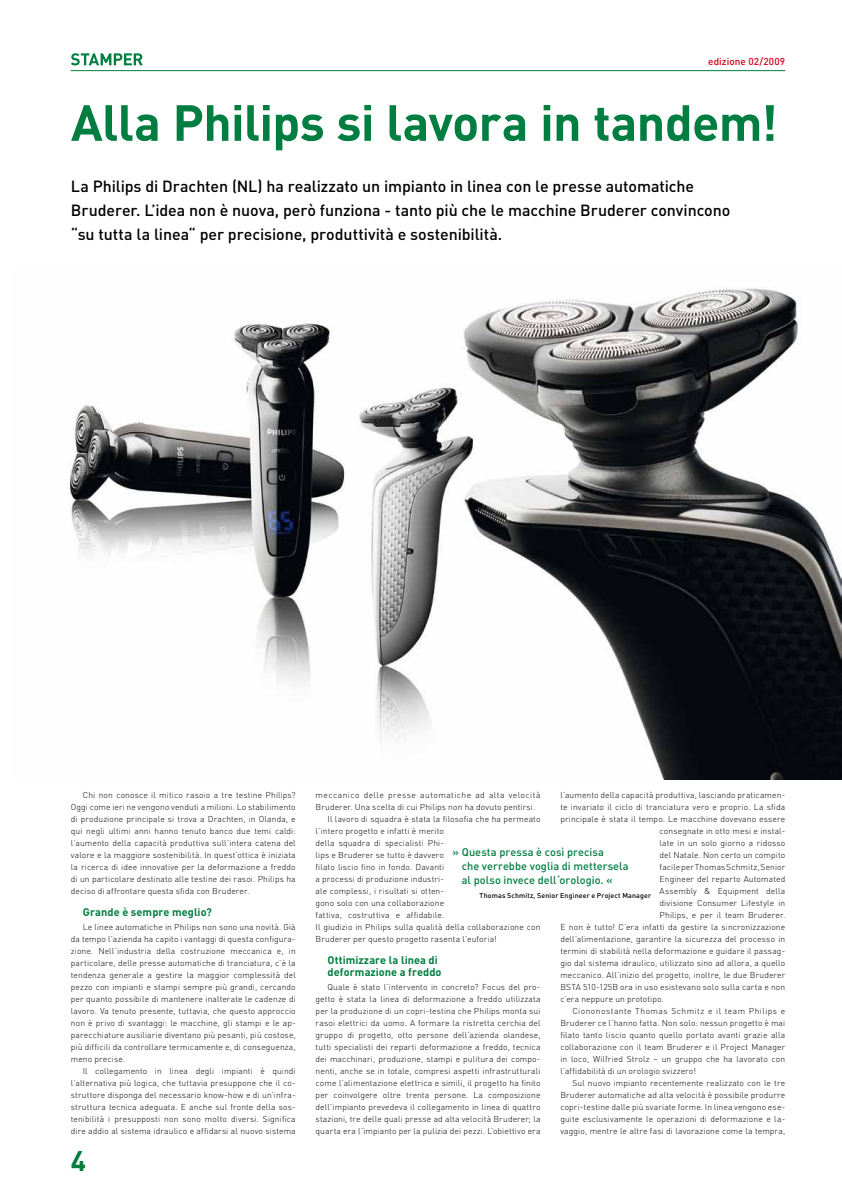
<style>
.page{position:relative;width:842px;height:1191px;background:#fff}
.page>*{position:absolute;margin:0;border:0;box-sizing:border-box;transform-origin:0 0}
.t1{font:700 50px "DIN";letter-spacing:-.015em;color:#007d40}
.t2{font:700 28px "DIN";color:#007d40}
.t3{font:500 16px/24px "DIN";letter-spacing:-.005em;color:#000}
.t4{font:500 11px/14px "DIN";letter-spacing:.005em;color:#007d40}
.t5{font:700 11px/12px "DIN";letter-spacing:.005em;color:#007d40}
.t6{font:500 10px "DIN";letter-spacing:.005em;color:#d10019}
.t7{font:300 8.5px/12px "DIN";letter-spacing:.015em;color:#000;text-align:justify}
.t8{font:300 8.5px "DIN";letter-spacing:.055em;color:#000}
.t9{font:500 7px "DIN";letter-spacing:.02em;color:#000}
</style>
<div class="page">
<hr style="left:71px;top:70px;width:714px;height:1px;background:#007d40">
<svg style="left:71px;top:53px;width:72px;height:12px"></svg>
<img style="left:69px;top:288px;width:773px;height:491px">
<p class="t6" style="left:708px;top:55px;width:79px">edizione 02/2009</p>
<h1 class="t1" style="left:71px;top:90px;width:708px">Alla Philips si lavora in tandem!</h1>
<p class="t3" style="left:71px;top:174px;width:661px">La Philips di Drachten (NL) ha realizzato un impianto in linea con le presse automatiche<br>Bruderer. L’idea non è nuova, però funziona - tanto più che le macchine Bruderer convincono “su tutta la linea“ per precisione, produttività e sostenibilità.</p>
<p class="t7" style="left:71px;top:789px;width:226px;text-indent:12px">Chi non conosce il mitico rasoio a tre testine Philips?<br>Oggi come ieri ne vengono venduti a milioni. Lo stabilimento di produzione principale si trova a Drachten, in Olanda, e qui negli ultimi anni hanno tenuto banco due temi caldi: l’aumento della capacità produttiva sull’intera catena del valore e la maggiore sostenibilità. In quest’ottica è iniziata la ricerca di idee innovative per la deformazione a freddo di un particolare destinato alle testine dei rasoi. Philips ha deciso di affrontare questa sfida con Bruderer.</p>
<p class="t5" style="left:83px;top:905px;width:131px">Grande è sempre meglio?</p>
<p class="t7" style="left:71px;top:921px;width:226px;text-align:left;text-indent:12px">Le linee automatiche in Philips non sono una novità. Già da tempo l’azienda ha capito i vantaggi di questa configura&shy;zione. Nell’industria della costruzione meccanica e, in particolare, delle presse automatiche di tranciatura, c’è la tendenza generale a gestire la maggior complessità del pezzo con impianti e stampi sempre più grandi, cercando per quanto possibile di mantenere inalterate le cadenze di lavoro. Va tenuto presente, tuttavia, che questo approccio non è privo di svantaggi: le macchine, gli stampi e le ap&shy;parecchiature ausiliarie diventano più pesanti, più costose, più difficili da controllare termicamente e, di conseguenza, meno precise.</p>
<p class="t7" style="left:71px;top:1065px;width:226px;text-align:left;text-indent:12px">Il collegamento in linea degli impianti è quindi l’alternativa più logica, che tuttavia presuppone che il co&shy;struttore disponga del necessario know-how e di un’infra&shy;struttura tecnica adeguata. E anche sul fronte della sos&shy;tenibilità i presupposti non sono molto diversi. Significa dire addio al sistema idraulico e affidarsi al nuovo sistema</p>
<h2 class="t2" style="left:71px;top:1142px;width:17px">4</h2>
<p class="t7" style="left:560px;top:789px;width:226px">l’aumento della capacità produttiva, lasciando praticamen-</p>
<p class="t7" style="left:560px;top:801px;width:226px">te invariato il ciclo di tranciatura vero e proprio. La sfida</p>
<p class="t7" style="left:560px;top:813px;width:226px">principale è stata il tempo. Le macchine dovevano essere</p>
<p class="t7" style="left:660px;top:825px;width:127px">consegnate in otto mesi e instal-</p>
<p class="t7" style="left:660px;top:837px;width:127px">late in un solo giorno a ridosso</p>
<p class="t7" style="left:660px;top:849px;width:127px">del Natale. Non certo un compito</p>
<p class="t7" style="left:660px;top:861px;width:127px">facile per Thomas Schmitz, Senior</p>
<p class="t7" style="left:660px;top:873px;width:127px">Engineer del reparto Automated</p>
<p class="t7" style="left:660px;top:885px;width:127px">Assembly &amp; Equipment della</p>
<p class="t7" style="left:660px;top:897px;width:127px">divisione Consumer Lifestyle in</p>
<p class="t7" style="left:660px;top:909px;width:127px">Philips, e per il team Bruderer.</p>
<p class="t7" style="left:560px;top:921px;width:226px">E non è tutto! C’era infatti da gestire la sincronizzazione</p>
<p class="t7" style="left:560px;top:933px;width:226px">dell’alimentazione, garantire la sicurezza del processo in</p>
<p class="t7" style="left:560px;top:945px;width:226px">termini di stabilità nella deformazione e guidare il passag-</p>
<p class="t7" style="left:560px;top:957px;width:226px">gio dal sistema idraulico, utilizzato sino ad allora, a quello</p>
<p class="t7" style="left:560px;top:969px;width:226px">meccanico. All’inizio del progetto, inoltre, le due Bruderer</p>
<p class="t7" style="left:560px;top:981px;width:226px">BSTA 510-125B ora in uso esistevano solo sulla carta e non</p>
<p class="t7" style="left:560px;top:993px;width:105px">c’era neppure un prototipo.</p>
<p class="t8" style="left:572px;top:1006px;width:214px">Ciononostante Thomas Schmitz e il team Philips e</p>
<p class="t7" style="left:560px;top:1017px;width:226px">Bruderer ce l’hanno fatta. Non solo: nessun progetto è mai</p>
<p class="t7" style="left:560px;top:1029px;width:226px">filato tanto liscio quanto quello portato avanti grazie alla</p>
<p class="t7" style="left:560px;top:1041px;width:226px">collaborazione con il team Bruderer e il Project Manager</p>
<p class="t7" style="left:560px;top:1053px;width:226px">in loco, Wilfried Strolz – un gruppo che ha lavorato con</p>
<p class="t7" style="left:560px;top:1065px;width:137px">l’affidabilità di un orologio svizzero!</p>
<p class="t7" style="left:572px;top:1077px;width:214px">Sul nuovo impianto recentemente realizzato con le tre</p>
<p class="t7" style="left:560px;top:1089px;width:226px">Bruderer automatiche ad alta velocità è possibile produrre</p>
<p class="t7" style="left:560px;top:1101px;width:226px">copri-testine dalle più svariate forme. In linea vengono ese-</p>
<p class="t7" style="left:560px;top:1113px;width:225px">guite esclusivamente le operazioni di deformazione e la-</p>
<p class="t7" style="left:560px;top:1125px;width:226px">vaggio, mentre le altre fasi di lavorazione come la tempra,</p>
<p class="t8" style="left:316px;top:790px;width:226px">meccanico delle presse automatiche ad alta velocità</p>
<p class="t7" style="left:316px;top:801px;width:221px">Bruderer. Una scelta di cui Philips non ha dovuto pentirsi.</p>
<p class="t7" style="left:328px;top:813px;width:214px">Il lavoro di squadra è stata la filosofia che ha permeato</p>
<p class="t7" style="left:316px;top:825px;width:130px">l’intero progetto e infatti è merito</p>
<p class="t7" style="left:316px;top:837px;width:130px">della squadra di specialisti Phi-</p>
<p class="t7" style="left:316px;top:849px;width:130px">lips e Bruderer se tutto è davvero</p>
<p class="t7" style="left:316px;top:861px;width:130px">filato liscio fino in fondo. Davanti</p>
<p class="t7" style="left:316px;top:873px;width:130px">a processi di produzione industri-</p>
<p class="t7" style="left:316px;top:885px;width:130px">ale complessi, i risultati si otten-</p>
<p class="t7" style="left:316px;top:897px;width:130px">gono solo con una collaborazione</p>
<p class="t7" style="left:316px;top:909px;width:130px">fattiva, costruttiva e affidabile.</p>
<p class="t7" style="left:316px;top:921px;width:226px">Il giudizio in Philips sulla qualità della collaborazione con</p>
<p class="t7" style="left:316px;top:933px;width:183px">Bruderer per questo progetto rasenta l’euforia!</p>
<p class="t5" style="left:328px;top:953px;width:115px">Ottimizzare la linea di deformazione a freddo</p>
<p class="t7" style="left:316px;top:981px;width:226px;text-indent:12px">Quale è stato l’intervento in concreto? Focus del pro&shy;getto è stata la linea di deformazione a freddo utilizzata per la produzione di un copri-testina che Philips monta sui rasoi elettrici da uomo. A formare la ristretta cerchia del gruppo di progetto, otto persone dell’azienda olandese, tutti specialisti dei reparti deformazione a freddo, tecnica dei macchinari, produzione, stampi e pulitura dei compo&shy;nenti, anche se in totale, compresi aspetti infrastrutturali come l’alimentazione elettrica e simili, il progetto ha finito per coinvolgere oltre trenta persone. La composizione dell’impianto prevedeva il collegamento in linea di quattro stazioni, tre delle quali presse ad alta velocità Bruderer; la quarta era l’impianto per la pulizia dei pezzi. L’obiettivo era</p>
<p class="t4" style="left:462px;top:844px;width:168px;text-indent:-9px">» Questa pressa è così precisa<br>che verrebbe voglia di mettersela al polso invece dell‘orologio. «</p>
<p class="t9" style="left:480px;top:890px;width:173px">Thomas Schmitz, Senior Engineer e Project Manager</p>
</div>
